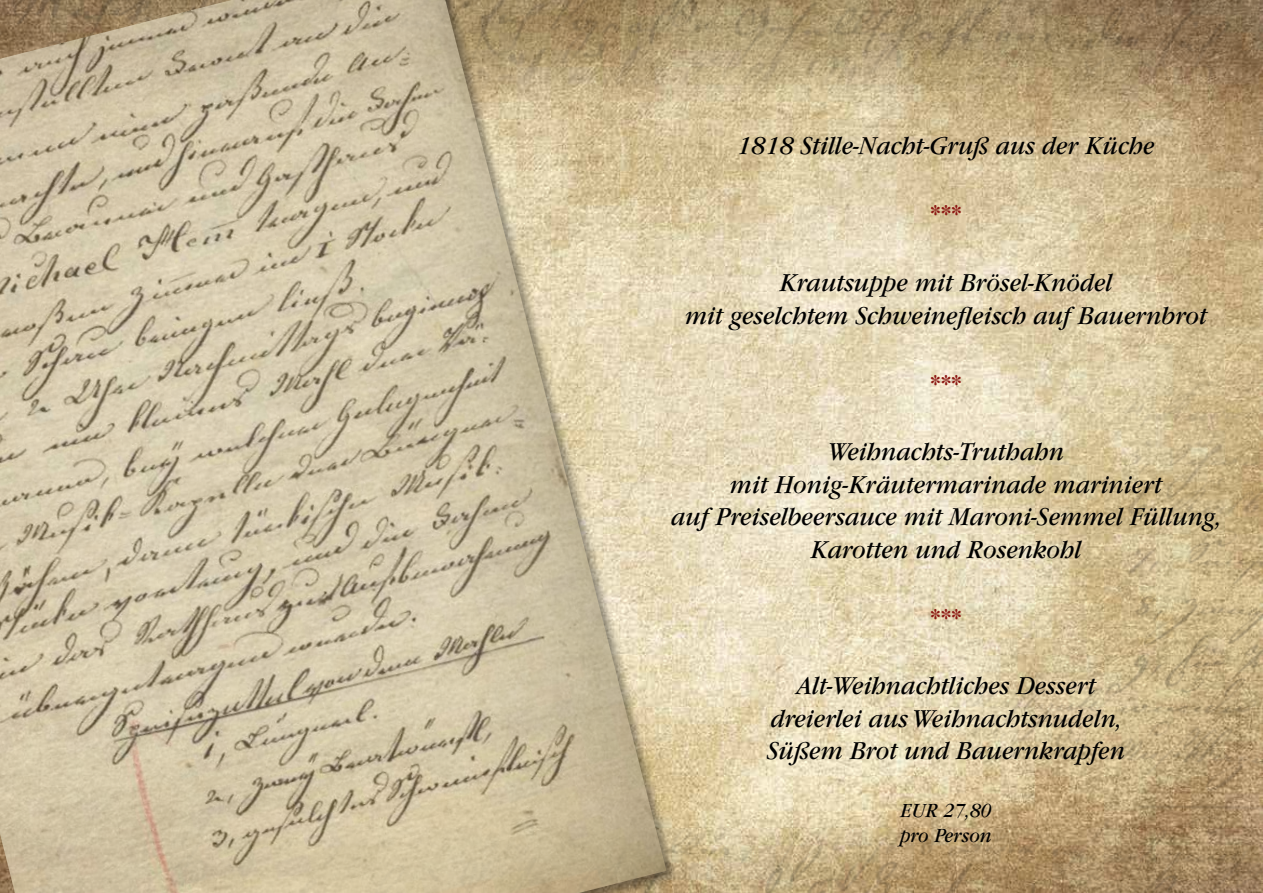
<style>
.page{position:relative;width:1263px;height:893px;background:#fff}
.page>*{position:absolute;margin:0;border:0;box-sizing:border-box;transform-origin:0 0}
.t1{font:700 33px "Garamond";color:#8d1a14;scale:.93 1}
.t2{font:italic 27px/32.4px "Garamond";color:#000;text-align:center;scale:.93 1}
.t3{font:italic 21px/25.2px "Garamond";color:#000;scale:.93 1}
</style>
<div class="page">
<img style="left:680px;top:115px;width:583px;height:689px">
<img style="left:680px;top:0;width:583px;height:115px">
<img style="left:680px;top:804px;width:179px;height:89px">
<img style="left:859px;top:303px;width:404px;height:590px">
<div style="left:0;top:0;width:680px;height:893px;background:#000;opacity:.5"></div>
<img style="left:0;top:0;width:666px;height:893px">
<p class="t2" style="left:737px;top:130px;width:450px">1818 Stille-Nacht-Gruß aus der Küche</p>
<p class="t1" style="left:930px;top:197px;width:35px">***</p>
<p class="t2" style="left:685px;top:267px;width:562px">Krautsuppe mit Brösel-Knödel<br>mit geselchtem Schweinefleisch auf Bauernbrot</p>
<p class="t1" style="left:930px;top:367px;width:35px">***</p>
<p class="t2" style="left:671px;top:436px;width:593px">Weihnachts-Truthahn<br>mit Honig-Kräutermarinade mariniert<br>auf Preiselbeersauce mit Maroni-Semmel Füllung, Karotten und Rosenkohl</p>
<p class="t1" style="left:930px;top:601px;width:35px">***</p>
<p class="t2" style="left:767px;top:670px;width:387px">Alt-Weihnachtliches Dessert dreierlei aus Weihnachtsnudeln,<br>Süßem Brot und Bauernkrapfen</p>
<p class="t3" style="left:900px;top:798px;width:100px">EUR 27,80 pro Person</p>
</div>
